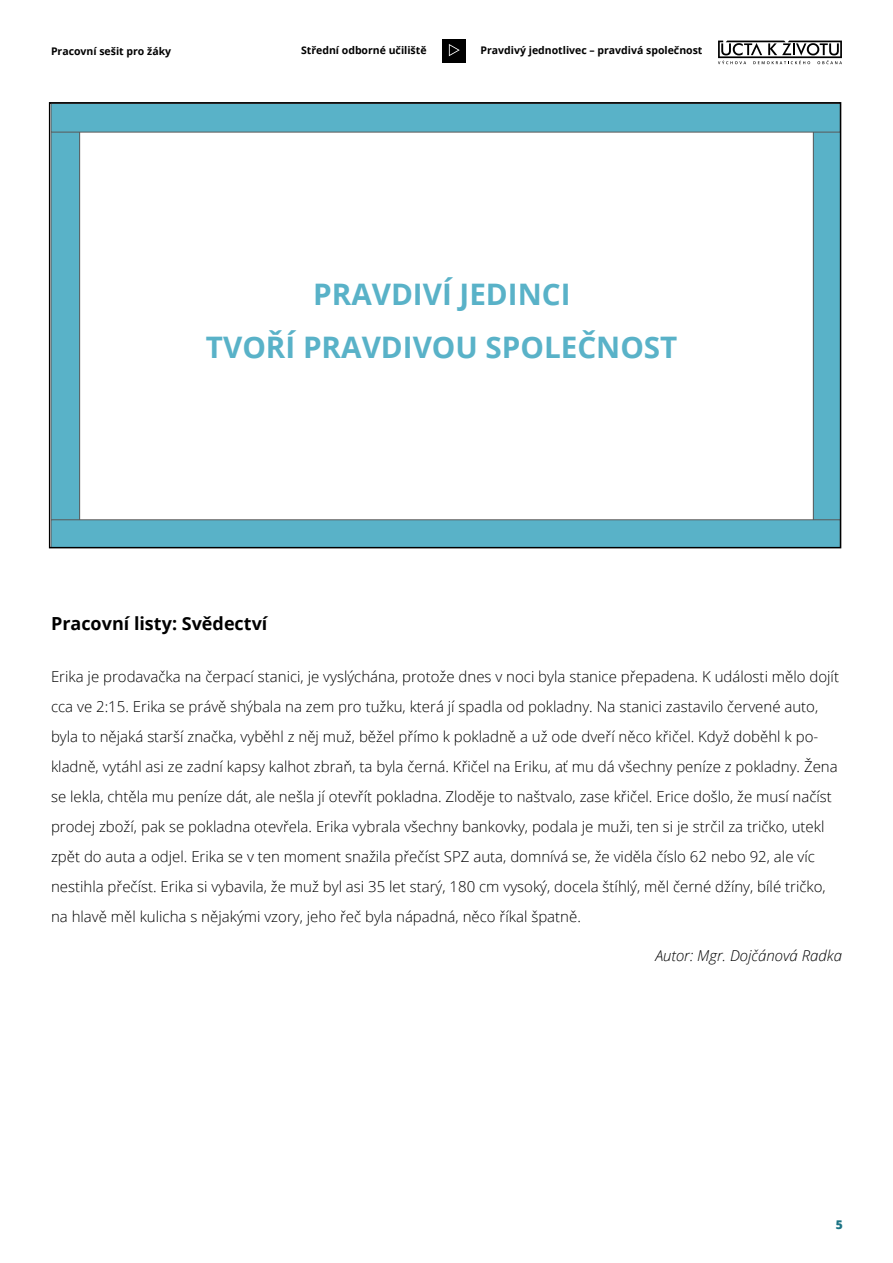
<style>
.page{position:relative;width:893px;height:1263px;background:#fff}
.page>*{position:absolute;margin:0;border:0;box-sizing:border-box;transform-origin:0 0}
.t1{font:700 29.7px/53.4px "Open Sans";color:#59b2c8;text-align:center}
.t2{font:700 18px "Open Sans";color:#000}
.t3{font:300 15px/30px "Open Sans";color:#000}
.t4{font:italic 300 15px "Open Sans";color:#000}
.t5{font:800 12px "Open Sans";color:#1b7384}
.t6{font:700 10.5px "Open Sans";color:#000}
</style>
<div class="page">
<svg style="left:718px;top:41px;width:124px;height:23px"></svg>
<div style="left:442px;top:39px;width:23px;height:23px;background:#000"></div>
<svg style="left:449px;top:44px;width:11px;height:12px"></svg>
<svg style="left:52px;top:105px;width:786px;height:440px"></svg>
<div style="left:49px;top:102px;width:792px;height:446px;border:2px solid #000"></div>
<p class="t6" style="left:51px;top:44px;width:122px">Pracovní sešit pro žáky</p>
<p class="t6" style="left:301px;top:43px;width:127px">Střední odborné učiliště</p>
<p class="t6" style="left:481px;top:43px;width:223px">Pravdivý jednotlivec – pravdivá společnost</p>
<h1 class="t1" style="left:206px;top:266px;width:473px">PRAVDIVÍ JEDINCI<br>TVOŘÍ PRAVDIVOU SPOLEČNOST</h1>
<p class="t2" style="left:51px;top:610px;width:218px">Pracovní listy: Svědectví</p>
<p class="t3" style="left:51px;top:661px;width:789px">Erika je prodavačka na čerpací stanici, je vyslýchána, protože dnes v noci byla stanice přepadena. K události mělo dojít cca ve 2:15. Erika se právě shýbala na zem pro tužku, která jí spadla od pokladny. Na stanici zastavilo červené auto, byla to nějaká starší značka, vyběhl z něj muž, běžel přímo k pokladně a už ode dveří něco křičel. Když doběhl k po&shy;kladně, vytáhl asi ze zadní kapsy kalhot zbraň, ta byla černá. Křičel na Eriku, ať mu dá všechny peníze z pokladny. Žena se lekla, chtěla mu peníze dát, ale nešla jí otevřít pokladna. Zloděje to naštvalo, zase křičel. Erice došlo, že musí načíst prodej zboží, pak se pokladna otevřela. Erika vybrala všechny bankovky, podala je muži, ten si je strčil za tričko, utekl zpět do auta a odjel. Erika se v ten moment snažila přečíst SPZ auta, domnívá se, že viděla číslo 62 nebo 92, ale víc nestihla přečíst. Erika si vybavila, že muž byl asi 35 let starý, 180 cm vysoký, docela štíhlý, měl černé džíny, bílé tričko, na hlavě měl kulicha s nějakými vzory, jeho řeč byla nápadná, něco říkal špatně.</p>
<p class="t4" style="left:655px;top:945px;width:188px">Autor: Mgr. Dojčánová Radka</p>
<p class="t5" style="left:836px;top:1215px;width:9px">5</p>
</div>
